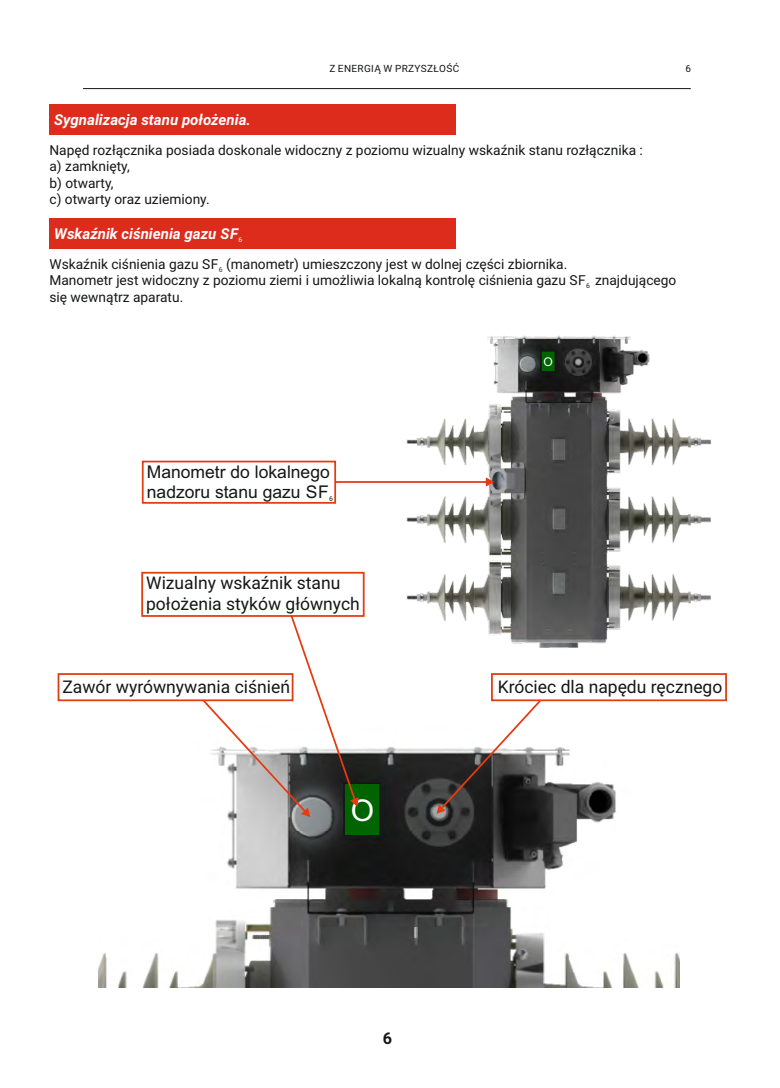
<style>
.page{position:relative;width:780px;height:1088px;background:#fff}
.page>*{position:absolute;margin:0;border:0;box-sizing:border-box;transform-origin:0 0}
.t1{font:30px "Arial";color:#fff}
.t2{font:17.5px/21px "Roboto";color:#151616}
.t3{font:17.5px/19.5px "Arial";color:#151616}
.t4{font:700 16.25px "Roboto";color:#151616}
.t5{font:italic 700 15px "Roboto";color:#fff}
.t6{font:13.75px/16.5px "Roboto";color:#151616}
.t7{font:12px "Arial";color:#fff}
.t8{font:10px "Roboto";letter-spacing:.035em;color:#151616}
.t9{font:6.88px "Roboto";color:#313130}
.t10{font:6.88px "Roboto";color:#151616}
</style>
<div class="page">
<div style="left:49px;top:104px;width:407px;height:30px;background:#dd2b1c"></div>
<img style="left:99px;top:764px;width:580px;height:223px">
<img style="left:196px;top:335px;width:531px;height:429px">
<div style="left:49px;top:218px;width:407px;height:31px;background:#dd2b1c"></div>
<svg style="left:336px;top:477px;width:158px;height:10px"></svg>
<div style="left:142px;top:461px;width:194px;height:43px;border:2px solid #e53b11"></div>
<div style="left:141px;top:572px;width:223px;height:45px;border:2px solid #e53b11"></div>
<div style="left:58px;top:673px;width:235px;height:28px;border:2px solid #e53b11"></div>
<div style="left:491px;top:673px;width:236px;height:28px;border:2px solid #e53b11"></div>
<svg style="left:436px;top:700px;width:105px;height:114px"></svg>
<div style="left:343px;top:782px;width:38px;height:55px;background:#006400;border:2px solid #151616"></div>
<svg style="left:203px;top:615px;width:156px;height:202px"></svg>
<div style="left:540px;top:350px;width:16px;height:23px;background:#006400;border:2px solid #151616"></div>
<hr style="left:83px;top:88px;width:607px;height:1px;background:#151616">
<p class="t5" style="left:54px;top:113px;width:198px">Sygnalizacja stanu położenia.</p>
<p class="t8" style="left:329px;top:65px;width:131px">Z ENERGIĄ W PRZYSZŁOŚĆ</p>
<p class="t8" style="left:685px;top:65px;width:7px">6</p>
<p class="t6" style="left:49px;top:143px;width:595px">Napęd rozłącznika posiada doskonale widoczny z poziomu wizualny wskaźnik stanu rozłącznika : a) zamknięty,<br>b) otwarty,<br>c) otwarty oraz uziemiony.</p>
<p class="t5" style="left:54px;top:228px;width:189px">Wskaźnik ciśnienia gazu SF<sub>6</sub></p>
<p class="t6" style="left:49px;top:257px;width:519px">Wskaźnik ciśnienia gazu SF (manometr) umieszczony jest w dolnej części zbiornika.</p>
<p class="t9" style="left:219px;top:266px;width:5px">6</p>
<p class="t6" style="left:49px;top:274px;width:628px">Manometr jest widoczny z poziomu ziemi i umożliwia lokalną kontrolę ciśnienia gazu SF<sub>6</sub> znajdującego się wewnątrz aparatu.</p>
<p class="t3" style="left:147px;top:464px;width:184px">Manometr do lokalnego nadzoru stanu gazu SF</p>
<p class="t10" style="left:329px;top:495px;width:5px">6</p>
<p class="t2" style="left:146px;top:574px;width:215px">Wizualny wskaźnik stanu położenia styków głównych</p>
<p class="t7" style="left:543px;top:357px;width:11px">O</p>
<p class="t2" style="left:62px;top:678px;width:229px">Zawór wyrównywania ciśnień</p>
<p class="t2" style="left:497px;top:678px;width:226px">Króciec dla napędu ręcznego</p>
<h1 class="t1" style="left:351px;top:799px;width:25px">O</h1>
<p class="t4" style="left:383px;top:1032px;width:11px">6</p>
</div>
